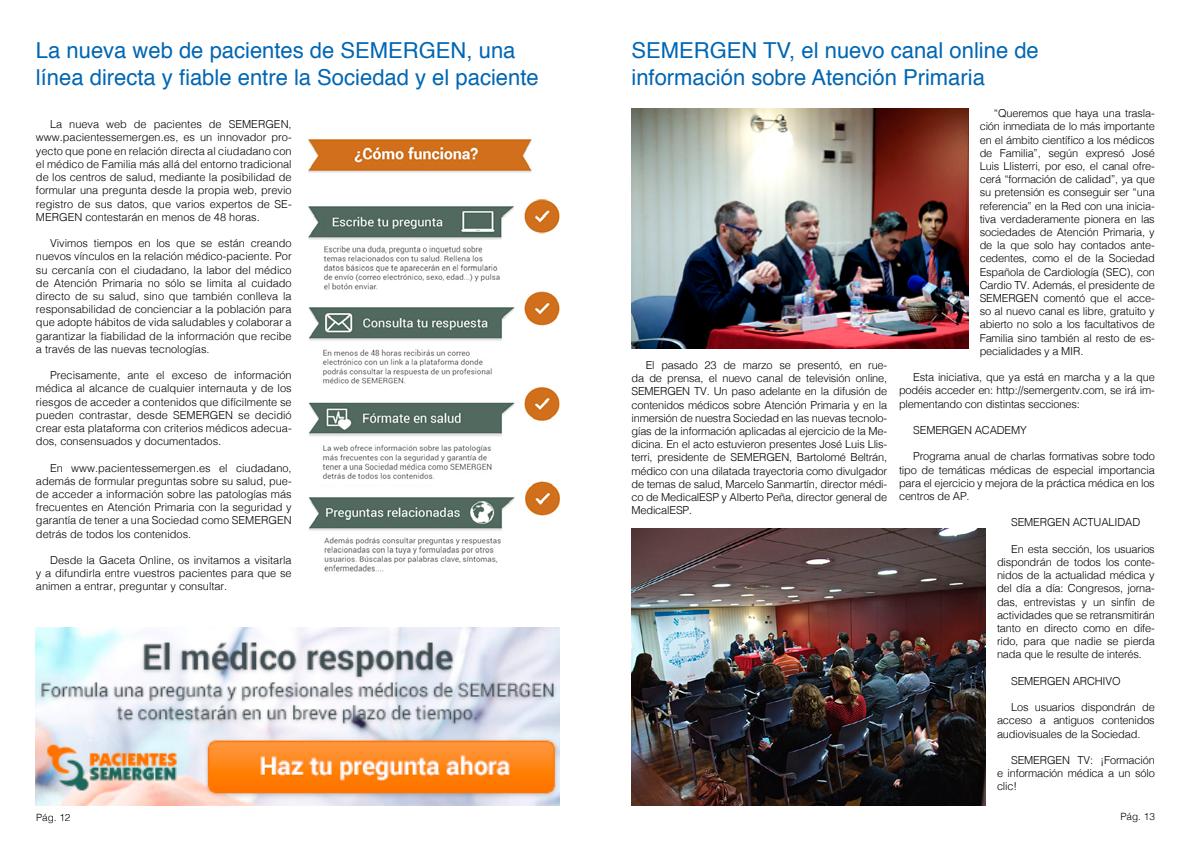
<style>
.page{position:relative;width:1191px;height:842px;background:#fff}
.page>*{position:absolute;margin:0;border:0;box-sizing:border-box;transform-origin:0 0}
.t1{font:22px/26.4px "Helvetica";color:#0066b3}
.t2{font:300 11px/13.2px "Helvetica";letter-spacing:-.015em;color:#000;text-align:justify}
.t3{font:300 10px "Helvetica";color:#000}
</style>
<div class="page">
<img style="left:36px;top:628px;width:523px;height:178px">
<img style="left:308px;top:139px;width:251px;height:433px">
<img style="left:631px;top:528px;width:354px;height:278px">
<img style="left:631px;top:108px;width:337px;height:240px">
<h1 class="t1" style="left:36px;top:38px;width:504px">La nueva web de pacientes de SEMERGEN, una línea directa y fiable entre la Sociedad y el paciente</h1>
<h1 class="t1" style="left:631px;top:38px;width:409px">SEMERGEN TV, el nuevo canal online de información sobre Atención Primaria</h1>
<p class="t2" style="left:36px;top:117px;width:257px;text-indent:14px">La nueva web de pacientes de SEMERGEN, www.pacientessemergen.es, es un innovador pro&shy;yecto que pone en relación directa al ciudadano con el médico de Familia más allá del entorno tradicional de los centros de salud, mediante la posibilidad de formular una pregunta desde la propia web, previo registro de sus datos, que varios expertos de SE-MERGEN contestarán en menos de 48 horas.</p>
<p class="t2" style="left:36px;top:236px;width:257px;text-indent:14px">Vivimos tiempos en los que se están creando nuevos vínculos en la relación médico-paciente. Por su cercanía con el ciudadano, la labor del médico de Atención Primaria no sólo se limita al cuidado directo de su salud, sino que también conlleva la responsabilidad de concienciar a la población para que adopte hábitos de vida saludables y colaborar a garantizar la fiabilidad de la información que recibe a través de las nuevas tecnologías.</p>
<p class="t2" style="left:36px;top:368px;width:257px;text-indent:14px">Precisamente, ante el exceso de información médica al alcance de cualquier internauta y de los riesgos de acceder a contenidos que difícilmente se pueden contrastar, desde SEMERGEN se decidió crear esta plataforma con criterios médicos adecua&shy;dos, consensuados y documentados.</p>
<p class="t2" style="left:36px;top:460px;width:257px;text-indent:14px">En www.pacientessemergen.es el ciudadano, además de formular preguntas sobre su salud, pue&shy;de acceder a información sobre las patologías más frecuentes en Atención Primaria con la seguridad y garantía de tener a una Sociedad como SEMERGEN detrás de todos los contenidos.</p>
<p class="t2" style="left:36px;top:553px;width:257px;text-indent:14px">Desde la Gaceta Online, os invitamos a visitarla y a difundirla entre vuestros pacientes para que se animen a entrar, preguntar y consultar.</p>
<p class="t2" style="left:631px;top:358px;width:257px;text-indent:14px">El pasado 23 de marzo se presentó, en rue&shy;da de prensa, el nuevo canal de televisión online, SEMERGEN TV. Un paso adelante en la difusión de contenidos médicos sobre Atención Primaria y en la inmersión de nuestra Sociedad en las nuevas tecnolo&shy;gías de la información aplicadas al ejercicio de la Me&shy;dicina. En el acto estuvieron presentes José Luis Llis&shy;terri, presidente de SEMERGEN, Bartolomé Beltrán, médico con una dilatada trayectoria como divulgador de temas de salud, Marcelo Sanmartín, director médi&shy;co de MedicalESP y Alberto Peña, director general de MedicalESP.</p>
<p class="t2" style="left:979px;top:106px;width:177px;text-indent:14px">“Queremos que haya una trasla&shy;ción inmediata de lo más importante en el ámbito científico a los médicos de Familia”, según expresó José Luis Llisterri, por eso, el canal ofre&shy;cerá “formación de calidad”, ya que su pretensión es conseguir ser “una referencia” en la Red con una inicia&shy;tiva verdaderamente pionera en las sociedades de Atención Primaria, y de la que solo hay contados ante&shy;cedentes, como el de la Sociedad Española de Cardiología (SEC), con Cardio TV. Además, el presidente de SEMERGEN comentó que el acce&shy;so al nuevo canal es libre, gratuito y abierto no solo a los facultativos de Familia sino también al resto de es&shy;pecialidades y a MIR.</p>
<p class="t2" style="left:899px;top:370px;width:257px;text-indent:14px">Esta iniciativa, que ya está en marcha y a la que podéis acceder en: http://semergentv.com, se irá im&shy;plementando con distintas secciones:</p>
<p class="t2" style="left:913px;top:423px;width:115px">SEMERGEN ACADEMY</p>
<p class="t2" style="left:899px;top:449px;width:257px;text-indent:14px">Programa anual de charlas formativas sobre todo tipo de temáticas médicas de especial importancia para el ejercicio y mejora de la práctica médica en los centros de AP.</p>
<p class="t2" style="left:1011px;top:515px;width:131px">SEMERGEN ACTUALIDAD</p>
<p class="t2" style="left:997px;top:541px;width:159px;text-indent:14px">En esta sección, los usuarios dispondrán de todos los conte&shy;nidos de la actualidad médica y del día a día: Congresos, jorna&shy;das, entrevistas y un sinfín de actividades que se retransmitirán tanto en directo como en dife&shy;rido, para que nadie se pierda nada que le resulte de interés.</p>
<p class="t2" style="left:1011px;top:673px;width:111px">SEMERGEN ARCHIVO</p>
<p class="t2" style="left:997px;top:700px;width:159px;text-indent:14px">Los usuarios dispondrán de acceso a antiguos contenidos audiovisuales de la Sociedad.</p>
<p class="t2" style="left:997px;top:753px;width:159px;text-indent:14px">SEMERGEN TV: ¡Formación e información médica a un sólo clic!</p>
<p class="t3" style="left:36px;top:809px;width:36px">Pág. 12</p>
<p class="t3" style="left:1120px;top:808px;width:36px">Pág. 13</p>
</div>
